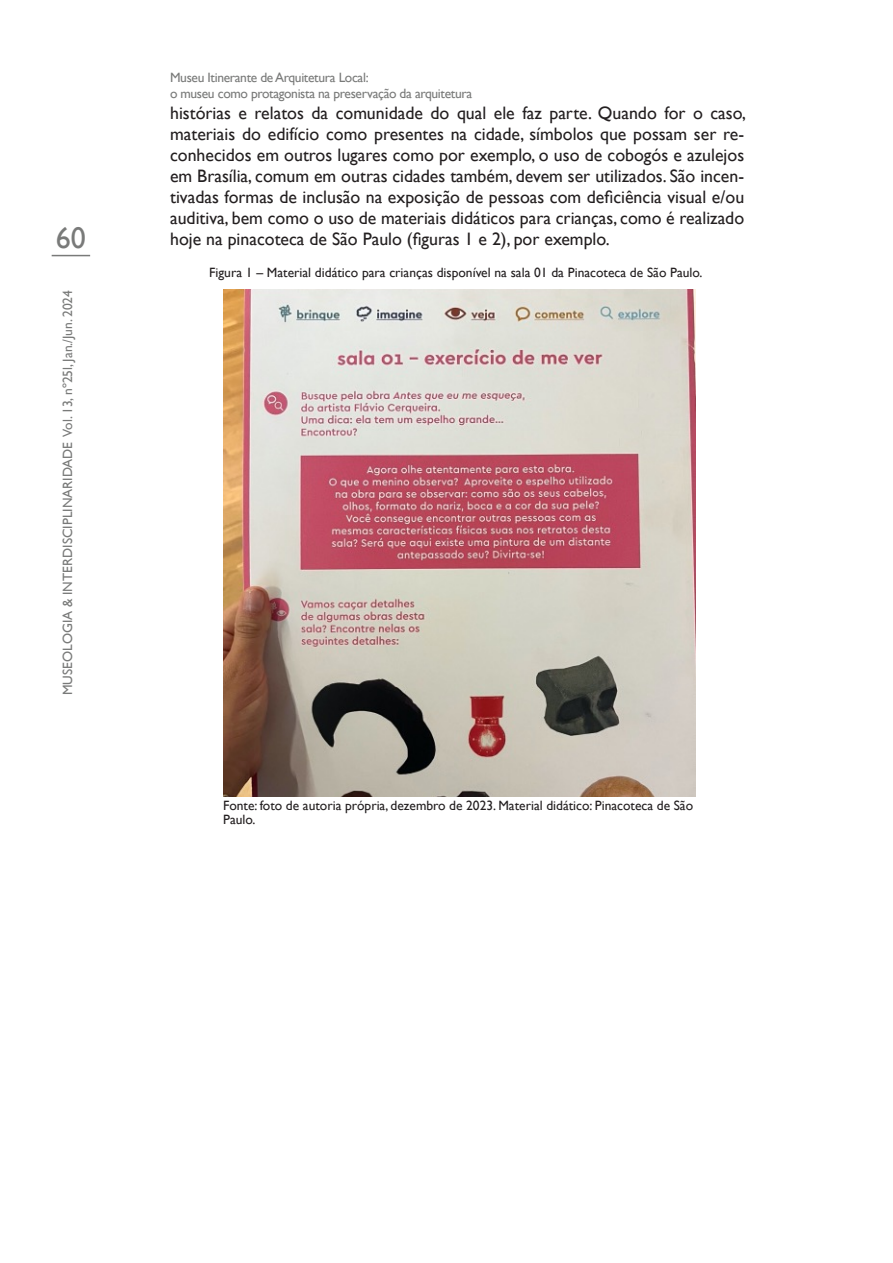
<style>
.page{position:relative;width:893px;height:1263px;background:#fff}
.page>*{position:absolute;margin:0;border:0;box-sizing:border-box;transform-origin:0 0}
.t1{font:30px "Gill Sans";color:#797a79}
.t2{font:18px/21px "Gill Sans";color:#231f20;text-align:justify}
.Museologia_Pamela{font:13.5px/13.5px "Gill Sans";color:#231f20}
.t3{font:13.5px/16.2px "Gill Sans";letter-spacing:-.025em;color:#797a79}
.t4{font:13.5px "Gill Sans";color:#797a79}
</style>
<div class="page">
<hr style="left:52px;top:255px;width:38px;height:1px;background:#797a79">
<img style="left:223px;top:289px;width:473px;height:507px">
<h1 class="t1" style="left:56px;top:221px;width:31px">60</h1>
<p class="t4" style="left:60px;top:695px;width:406px;rotate:-90deg">MUSEOLOGIA &amp; INTERDISCIPLINARIDADE Vol. 13, nº25l, Jan./Jun. 2024</p>
<p class="t3" style="left:170px;top:70px;width:304px">Museu Itinerante de Arquitetura Local:<br>o museu como protagonista na preservação da arquitetura</p>
<p class="t2" style="left:170px;top:103px;width:577px">histórias e relatos da comunidade do qual ele faz parte. Quando for o caso, materiais do edifício como presentes na cidade, símbolos que possam ser re&shy;conhecidos em outros lugares como por exemplo, o uso de cobogós e azulejos em Brasília, comum em outras cidades também, devem ser utilizados. São incen&shy;tivadas formas de inclusão na exposição de pessoas com deficiência visual e/ou auditiva, bem como o uso de materiais didáticos para crianças, como é realizado hoje na pinacoteca de São Paulo (figuras 1 e 2), por exemplo.</p>
<p class="Museologia_Pamela" style="left:209px;top:266px;width:495px">Figura 1 – Material didático para crianças disponível na sala 01 da Pinacoteca de São Paulo.</p>
<p class="Museologia_Pamela" style="left:223px;top:799px;width:471px">Fonte: foto de autoria própria, dezembro de 2023. Material didático: Pinacoteca de São<br>Paulo.</p>
</div>
